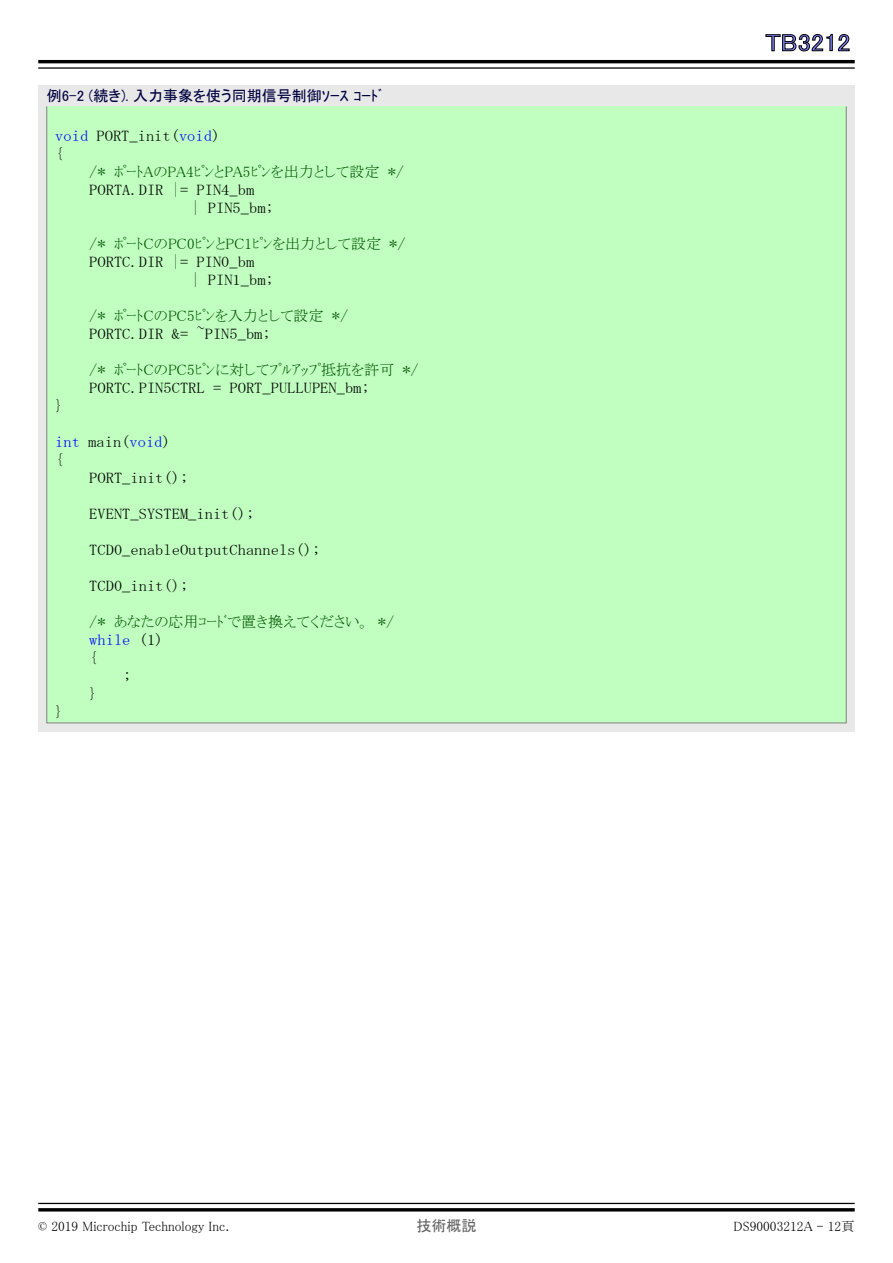
<style>
.page{position:relative;width:893px;height:1263px;background:#fff}
.page>*{position:absolute;margin:0;border:0;box-sizing:border-box;transform-origin:0 0}
.t1{font:24px "MS P Gothic";color:#8080ff;scale:1.1 1}
.t2{font:15px/18px "MS Mincho";color:#000;scale:1.1 1}
.t3{font:15px "MS P Mincho";color:#005000}
.t4{font:15px "MS P Gothic";color:#000040}
.t5{font:15px/18px "MS Mincho";color:#00f;scale:1.1 1}
.t6{font:15px "MS P Gothic";color:#646464}
.t7{font:13.5px "MS P Mincho";color:#000}
.s1{color:#00f}
.s2{font-family:"MS Mincho"}
.s3{color:#000}
</style>
<div class="page">
<svg style="left:766px;top:34px;width:83px;height:17px"></svg>
<hr style="left:38px;top:60px;width:817px;height:3px;background:#000">
<hr style="left:38px;top:67px;width:817px;height:2px;background:#000">
<hr style="left:38px;top:1203px;width:817px;height:1px;background:#000">
<hr style="left:38px;top:1208px;width:817px;height:3px;background:#000">
<div style="left:38px;top:85px;width:817px;height:646px;background:#e8e8e8"></div>
<div style="left:47px;top:106px;width:799px;height:617px;background:#c0ffc0"></div>
<p class="t4" style="left:47px;top:88px;width:337px">例6-2 (続き). 入力事象を使う同期信号制御ｿｰｽ ｺｰﾄﾞ</p>
<p class="t2" style="left:55px;top:127px;width:151px"><span class="s1">void</span> PORT_init(<span class="s1">void</span>) {</p>
<p class="t3" style="left:89px;top:164px;width:316px"><span class="s2">/*</span> ﾎﾟｰﾄAのPA4ﾋﾟﾝとPA5ﾋﾟﾝを出力として設定 <span class="s2">*/</span></p>
<p class="t2" style="left:191px;top:181px;width:77px;text-indent:-102px">PORTA.DIR |= PIN4_bm<br>| PIN5_bm;</p>
<p class="t3" style="left:89px;top:236px;width:318px"><span class="s2">/*</span> ﾎﾟｰﾄCのPC0ﾋﾟﾝとPC1ﾋﾟﾝを出力として設定 <span class="s2">*/</span></p>
<p class="t2" style="left:191px;top:253px;width:77px;text-indent:-102px">PORTC.DIR |= PIN0_bm<br>| PIN1_bm;</p>
<p class="t3" style="left:89px;top:308px;width:261px"><span class="s2">/*</span> ﾎﾟｰﾄCのPC5ﾋﾟﾝを入力として設定 <span class="s2">*/</span></p>
<p class="t2" style="left:89px;top:325px;width:167px">PORTC.DIR &amp;= ~PIN5_bm;</p>
<p class="t3" style="left:89px;top:362px;width:331px"><span class="s2">/*</span> ﾎﾟｰﾄCのPC5ﾋﾟﾝに対してﾌﾟﾙｱｯﾌﾟ抵抗を許可 <span class="s2">*/</span></p>
<p class="t2" style="left:89px;top:379px;width:257px">PORTC.PIN5CTRL = PORT_PULLUPEN_bm;</p>
<p class="t2" style="left:55px;top:397px;width:9px">}</p>
<p class="t5" style="left:55px;top:433px;width:106px">int <span class="s3">main(</span>void<span class="s3">) {</span></p>
<p class="t2" style="left:89px;top:469px;width:92px">PORT_init();</p>
<p class="t2" style="left:89px;top:505px;width:152px">EVENT_SYSTEM_init();</p>
<p class="t2" style="left:89px;top:541px;width:212px">TCD0_enableOutputChannels();</p>
<p class="t2" style="left:89px;top:577px;width:92px">TCD0_init();</p>
<p class="t3" style="left:89px;top:614px;width:307px"><span class="s2">/*</span> あなたの応用ｺｰﾄﾞで置き換えてください。 <span class="s2">*/</span></p>
<p class="t5" style="left:89px;top:631px;width:69px">while <span class="s3">(1)</span></p>
<p class="t2" style="left:89px;top:649px;width:9px">{</p>
<p class="t2" style="left:123px;top:667px;width:9px">;</p>
<p class="t2" style="left:89px;top:685px;width:9px">}</p>
<p class="t2" style="left:55px;top:703px;width:9px">}</p>
<h1 class="t1" style="left:765px;top:30px;width:79px">TB3212</h1>
<p class="t7" style="left:38px;top:1219px;width:193px">© 2019 Microchip Technology Inc.</p>
<p class="t6" style="left:416px;top:1218px;width:61px">技術概説</p>
<p class="t7" style="left:734px;top:1219px;width:123px">DS90003212A - 12頁</p>
</div>
